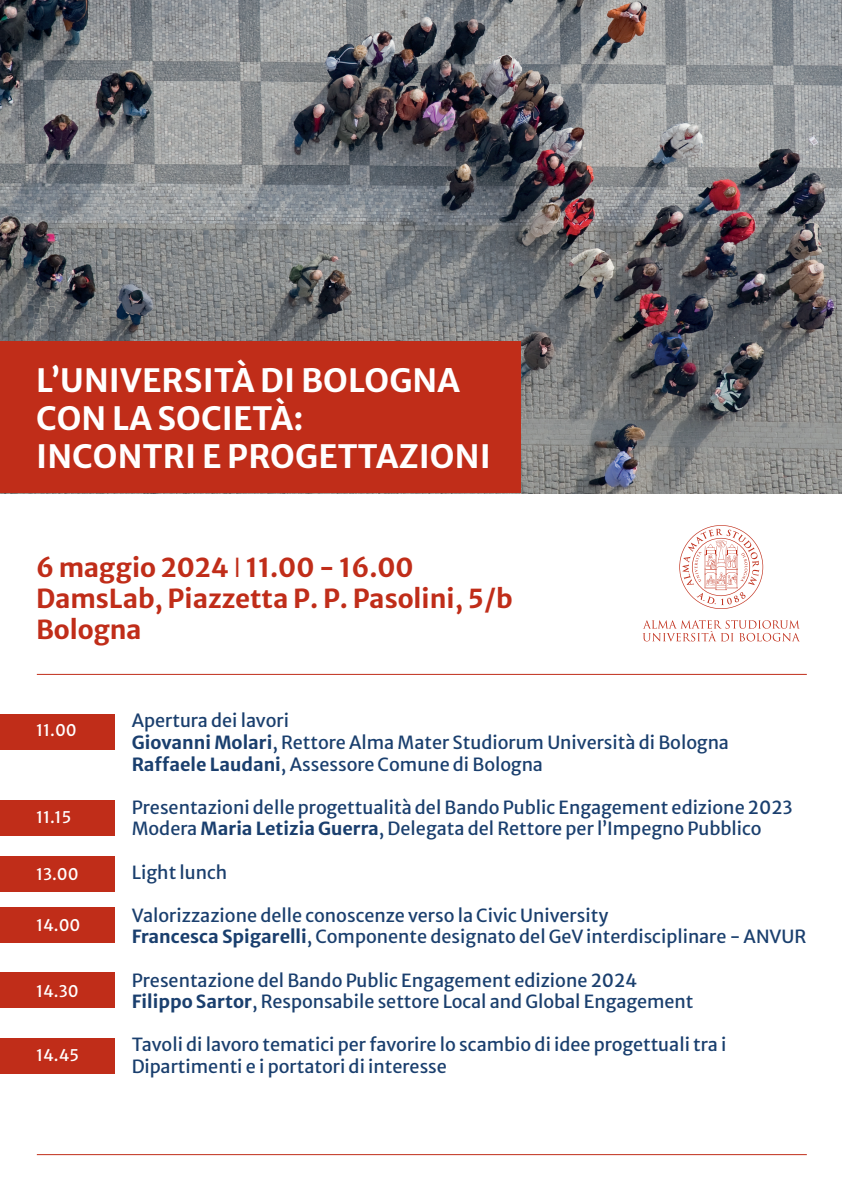
<style>
.page{position:relative;width:842px;height:1191px;background:#fff}
.page>*{position:absolute;margin:0;border:0;box-sizing:border-box;transform-origin:0 0}
.t1{font:700 32px/38.4px "Merriweather Sans";letter-spacing:.005em;color:#fff}
.t2{font:700 26px/31.2px "Merriweather Sans";color:#c02d19}
.t3{font:18px/21.6px "Merriweather Sans";color:#1a3f6e}
.t4{font:16px "Merriweather Sans";color:#fff}
.s1{font-weight:300}
.s2{font-weight:700}
</style>
<div class="page">
<img style="left:0;top:0;width:842px;height:493px">
<div style="left:0;top:342px;width:521px;height:151px;background:#c02d19"></div>
<hr style="left:37px;top:674px;width:770px;height:1px;background:#c02d19">
<div style="left:0;top:714px;width:115px;height:36px;background:#c02d19"></div>
<div style="left:0;top:800px;width:115px;height:36px;background:#c02d19"></div>
<div style="left:0;top:856px;width:115px;height:35px;background:#c02d19"></div>
<div style="left:0;top:907px;width:115px;height:36px;background:#c02d19"></div>
<div style="left:0;top:972px;width:115px;height:36px;background:#c02d19"></div>
<svg style="left:643px;top:620px;width:157px;height:21px"></svg>
<svg style="left:679px;top:525px;width:84px;height:84px"></svg>
<div style="left:0;top:1037px;width:115px;height:36px;background:#c02d19"></div>
<hr style="left:37px;top:1154px;width:770px;height:1px;background:#c02d19">
<h1 class="t1" style="left:36px;top:357px;width:456px">L’UNIVERSITÀ DI BOLOGNA<br>CON LA SOCIETÀ:<br>INCONTRI E PROGETTAZIONI</h1>
<h2 class="t2" style="left:36px;top:549px;width:478px">6 maggio 2024 <span class="s1">I</span> 11.00 - 16.00<br>DamsLab, Piazzetta P. P. Pasolini, 5/b<br>Bologna</h2>
<p class="t4" style="left:36px;top:716px;width:42px">11.00</p>
<p class="t4" style="left:36px;top:803px;width:37px">11.15</p>
<p class="t4" style="left:36px;top:860px;width:44px">13.00</p>
<p class="t4" style="left:36px;top:911px;width:46px">14.00</p>
<p class="t4" style="left:36px;top:977px;width:44px">14.30</p>
<p class="t4" style="left:36px;top:1041px;width:45px">14.45</p>
<p class="t3" style="left:132px;top:708px;width:599px">Apertura dei lavori<br><span class="s2">Giovanni Molari</span>, Rettore Alma Mater Studiorum Università di Bologna<br><span class="s2">Raffaele Laudani</span>, Assessore Comune di Bologna</p>
<p class="t3" style="left:132px;top:794px;width:662px">Presentazioni delle progettualità del Bando Public Engagement edizione 2023<br>Modera <span class="s2">Maria Letizia Guerra</span>, Delegata del Rettore per l’Impegno Pubblico</p>
<p class="t3" style="left:132px;top:859px;width:97px">Light lunch</p>
<p class="t3" style="left:132px;top:902px;width:676px">Valorizzazione delle conoscenze verso la Civic University<br><span class="s2">Francesca Spigarelli</span>, Componente designato del GeV interdisciplinare - ANVUR</p>
<p class="t3" style="left:132px;top:967px;width:563px">Presentazione del Bando Public Engagement edizione 2024<br><span class="s2">Filippo Sartor</span>, Responsabile settore Local and Global Engagement</p>
<p class="t3" style="left:132px;top:1032px;width:596px">Tavoli di lavoro tematici per favorire lo scambio di idee progettuali tra i<br>Dipartimenti e i portatori di interesse</p>
</div>
